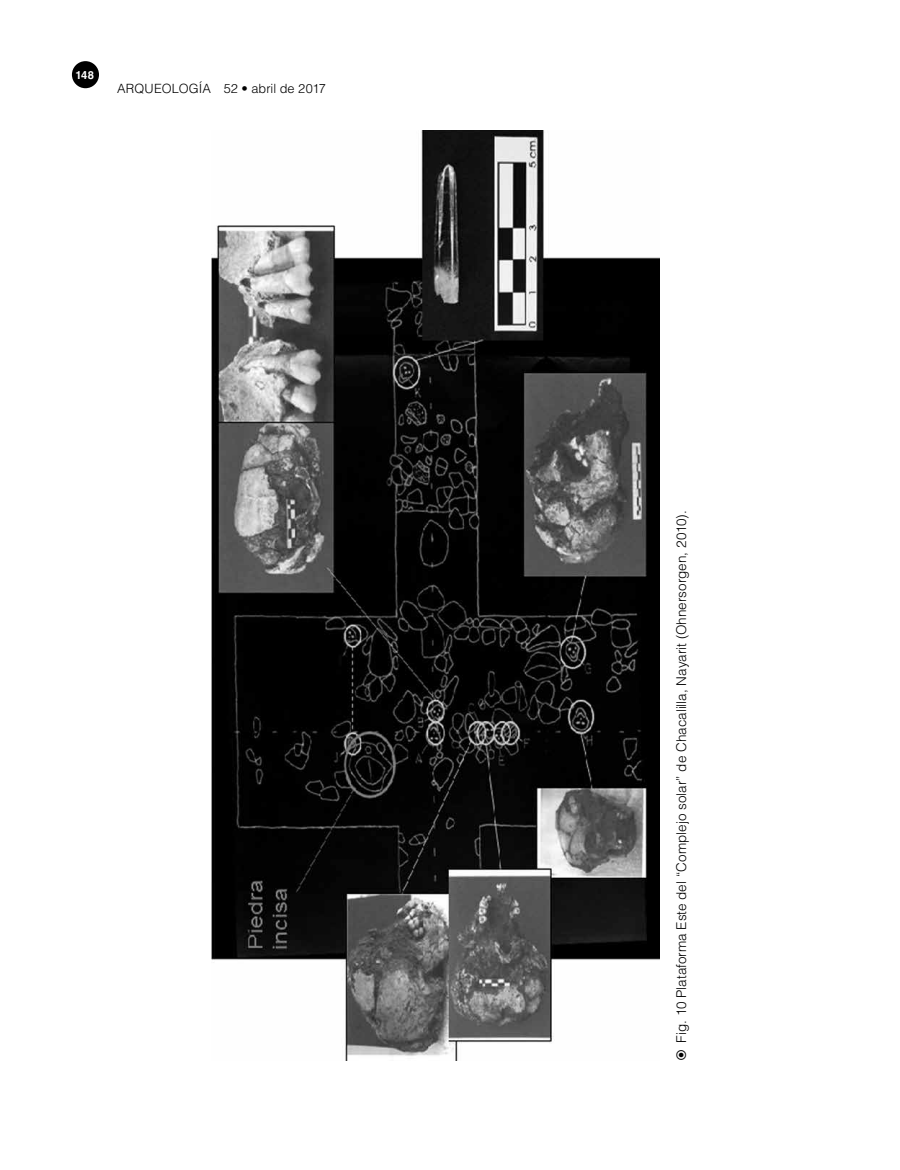
<style>
.page{position:relative;width:900px;height:1170px;background:#fff}
.page>*{position:absolute;margin:0;border:0;box-sizing:border-box;transform-origin:0 0}
.t1{font:300 13.5px "Helvetica LT Std";color:#000}
.t2{font:300 12.75px "Helvetica LT Std";letter-spacing:.005em;color:#000}
.t3{font:700 11.1px "Helvetica LT Std";color:#fff}
</style>
<div class="page">
<div style="left:72px;top:61px;width:27px;height:27px;background:#000;border-radius:50%"></div>
<img style="left:211px;top:130px;width:449px;height:930px">
<p class="t3" style="left:75px;top:68px;width:20px">148</p>
<p class="t2" style="left:117px;top:81px;width:211px">ARQUEOLOGÍA 52 • abril de 2017</p>
<p class="t1" style="left:673px;top:1043px;width:533px;rotate:-90deg">Fig. 10 Plataforma Este del “Complejo solar” de Chacalilla, Nayarit (Ohnersorgen, 2010).</p>
</div>
